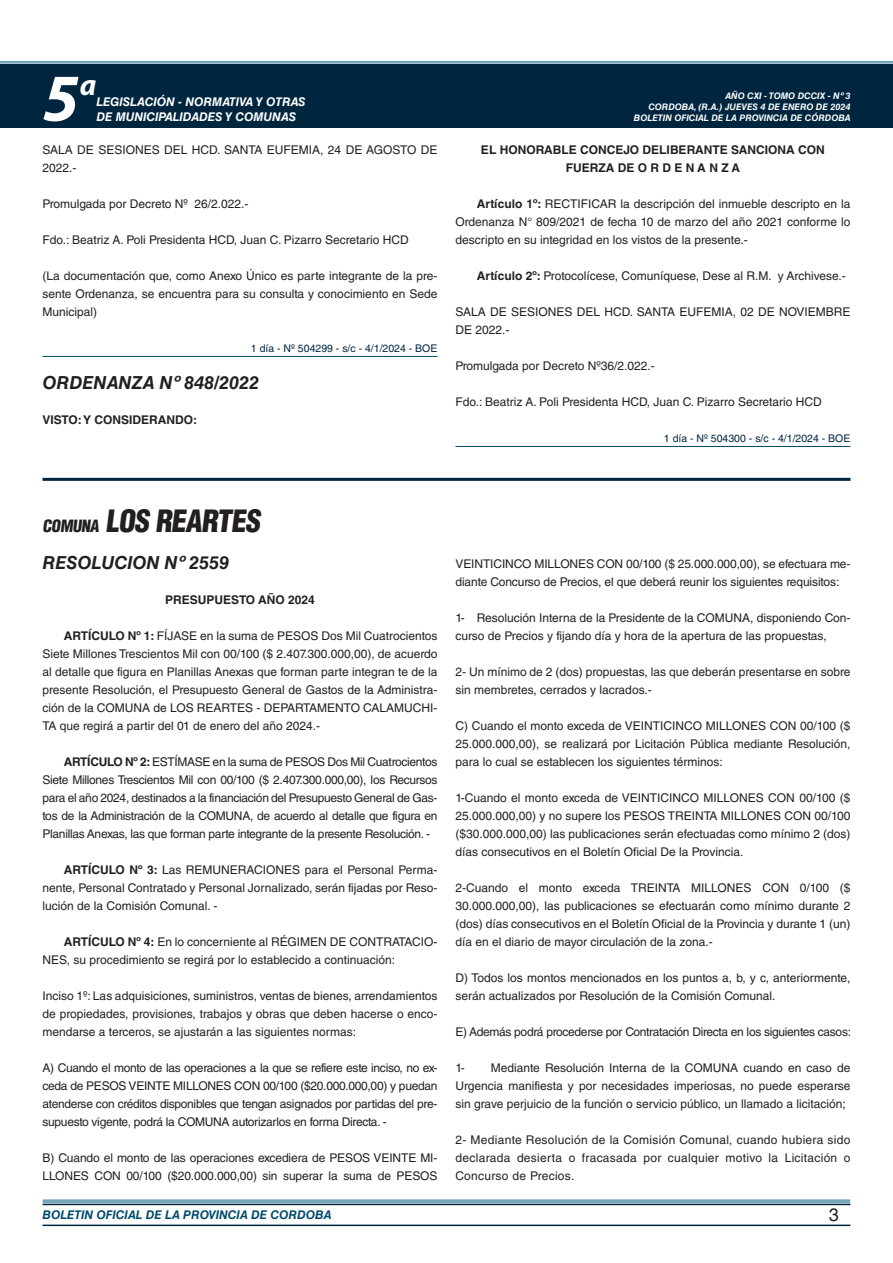
<style>
.page{position:relative;width:893px;height:1263px;background:#fff}
.page>*{position:absolute;margin:0;border:0;box-sizing:border-box;transform-origin:0 0}
.t1{font:italic 700 67.5px "Myriad Pro";color:#fff}
.BASE{font:900 condensed 30px "Helvetica LT Std";color:#231f20}
.t2{font:italic 700 30px "Myriad Pro";color:#fff}
.NOMBRE_DE_MINISTERIO{font:italic 700 18px "Helvetica LT Std";color:#231f20}
.t3{font:18px "Helvetica LT Std";color:#231f20}
.TEXTO_BASE{font:12px/18px "Helvetica LT Std";color:#231f20;text-align:justify}
.RESUELVE{font:700 12px/18px "Helvetica LT Std";color:#231f20;text-align:center}
.TEXTO_BASE-2{font:12px "Helvetica LT Std";letter-spacing:-.025em;color:#231f20}
.t4{font:italic 700 12px "Helvetica LT Std";color:#fff}
.t5{font:italic 700 12px "Helvetica LT Std";color:#004b6c}
.TEXTO_BASE-3{font:700 12px "Helvetica LT Std";color:#231f20}
.FECHA_DE_VENCIMIENTO{font:10.5px "Helvetica LT Std";color:#00263f}
.t6{font:italic 700 9px/10.8px "Helvetica LT Std";color:#fff;text-align:right}
.s1{font-weight:700}
.s2{font-size:16.5px}
</style>
<div class="page">
<div style="left:0;top:61px;width:893px;height:6px;background:#fff;opacity:.75"></div>
<div style="left:0;top:64px;width:893px;height:64px;background:#00263f"></div>
<hr style="left:43px;top:1224px;width:807px;height:2px;background:#00263f">
<div style="left:42px;top:1198px;width:809px;height:8px;background:#fff;opacity:.75"></div>
<hr style="left:43px;top:356px;width:394px;height:1px;background:#004b6c">
<hr style="left:455px;top:446px;width:395px;height:1px;background:#004b6c">
<hr style="left:43px;top:478px;width:807px;height:3px;background:#00263f">
<h1 class="t1" style="left:43px;top:54px;width:38px">5</h1>
<h2 class="t2" style="left:80px;top:66px;width:18px">a</h2>
<p class="t4" style="left:96px;top:95px;width:211px">LEGISLACIÓN - NORMATIVA Y OTRAS</p>
<p class="t4" style="left:96px;top:109px;width:201px">DE MUNICIPALIDADES Y COMUNAS</p>
<p class="TEXTO_BASE" style="left:43px;top:141px;width:396px">SALA DE SESIONES DEL HCD. SANTA EUFEMIA, 24 DE AGOSTO DE<br>2022.-</p>
<p class="TEXTO_BASE" style="left:43px;top:195px;width:208px">Promulgada por Decreto Nº 26/2.022.-</p>
<p class="TEXTO_BASE" style="left:43px;top:231px;width:368px">Fdo.: Beatriz A. Poli Presidenta HCD, Juan C. Pizarro Secretario HCD</p>
<p class="TEXTO_BASE" style="left:43px;top:267px;width:396px">(La documentación que, como Anexo Único es parte integrante de la pre&shy;sente Ordenanza, se encuentra para su consulta y conocimiento en Sede Municipal)</p>
<p class="FECHA_DE_VENCIMIENTO" style="left:251px;top:342px;width:188px">1 día - Nº 504299 - s/c - 4/1/2024 - BOE</p>
<p class="NOMBRE_DE_MINISTERIO" style="left:43px;top:372px;width:218px">ORDENANZA Nº 848/2022</p>
<p class="TEXTO_BASE-3" style="left:43px;top:412px;width:156px">VISTO: Y CONSIDERANDO:</p>
<p class="t6" style="left:634px;top:91px;width:218px">AÑO CXI - TOMO DCCIX - Nº 3<br>CORDOBA, (R.A.) JUEVES 4 DE ENERO DE 2024<br>BOLETIN OFICIAL DE LA PROVINCIA DE CÓRDOBA</p>
<p class="RESUELVE" style="left:481px;top:140px;width:345px">EL HONORABLE CONCEJO DELIBERANTE SANCIONA CON<br>FUERZA DE O R D E N A N Z A</p>
<p class="TEXTO_BASE" style="left:455px;top:195px;width:396px;text-indent:21px"><span class="s1">Artículo 1º:</span> RECTIFICAR la descripción del inmueble descripto en la Ordenanza N° 809/2021 de fecha 10 de marzo del año 2021 conforme lo descripto en su integridad en los vistos de la presente.-</p>
<p class="TEXTO_BASE" style="left:477px;top:267px;width:371px"><span class="s1">Artículo 2º:</span> Protocolícese, Comuníquese, Dese al R.M. y Archivese.-</p>
<p class="TEXTO_BASE" style="left:455px;top:303px;width:396px">SALA DE SESIONES DEL HCD. SANTA EUFEMIA, 02 DE NOVIEMBRE<br>DE 2022.-</p>
<p class="TEXTO_BASE" style="left:455px;top:357px;width:201px">Promulgada por Decreto Nº36/2.022.-</p>
<p class="TEXTO_BASE" style="left:455px;top:393px;width:368px">Fdo.: Beatriz A. Poli Presidenta HCD, Juan C. Pizarro Secretario HCD</p>
<p class="FECHA_DE_VENCIMIENTO" style="left:664px;top:432px;width:188px">1 día - Nº 504300 - s/c - 4/1/2024 - BOE</p>
<p class="BASE" style="left:43px;top:502px;width:224px"><span class="s2">COMUNA</span> LOS REARTES</p>
<p class="NOMBRE_DE_MINISTERIO" style="left:43px;top:552px;width:188px">RESOLUCION Nº 2559</p>
<p class="RESUELVE" style="left:165px;top:590px;width:151px">PRESUPUESTO AÑO 2024</p>
<p class="TEXTO_BASE" style="left:43px;top:627px;width:396px;text-indent:21px"><span class="s1">ARTÍCULO Nº 1:</span> FÍJASE en la suma de PESOS Dos Mil Cuatrocientos Siete Millones Trescientos Mil con 00/100 ($ 2.407.300.000,00), de acuerdo al detalle que figura en Planillas Anexas que forman parte integran te de la presente Resolución, el Presupuesto General de Gastos de la Administra&shy;ción de la COMUNA de LOS REARTES - DEPARTAMENTO CALAMUCHI-TA que regirá a partir del 01 de enero del año 2024.-</p>
<p class="TEXTO_BASE" style="left:43px;top:753px;width:396px;text-indent:21px"><span class="s1">ARTÍCULO Nº 2:</span> ESTÍMASE en la suma de PESOS Dos Mil Cuatrocientos Siete Millones Trescientos Mil con 00/100 ($ 2.407.300.000,00), los Recursos para el año 2024, destinados a la financiación del Presupuesto General de Gas&shy;tos de la Administración de la COMUNA, de acuerdo al detalle que figura en Planillas Anexas, las que forman parte integrante de la presente Resolución. -</p>
<p class="TEXTO_BASE" style="left:43px;top:861px;width:396px;text-indent:21px"><span class="s1">ARTÍCULO Nº 3:</span> Las REMUNERACIONES para el Personal Perma&shy;nente, Personal Contratado y Personal Jornalizado, serán fijadas por Reso&shy;lución de la Comisión Comunal. -</p>
<p class="TEXTO_BASE" style="left:43px;top:933px;width:396px;text-indent:21px"><span class="s1">ARTÍCULO Nº 4:</span> En lo concerniente al RÉGIMEN DE CONTRATACIO-<br>NES, su procedimiento se regirá por lo establecido a continuación:</p>
<p class="TEXTO_BASE" style="left:43px;top:987px;width:396px">Inciso 1º: Las adquisiciones, suministros, ventas de bienes, arrendamientos de propiedades, provisiones, trabajos y obras que deben hacerse o enco&shy;mendarse a terceros, se ajustarán a las siguientes normas:</p>
<p class="TEXTO_BASE" style="left:43px;top:1059px;width:396px">A) Cuando el monto de las operaciones a la que se refiere este inciso, no ex&shy;ceda de PESOS VEINTE MILLONES CON 00/100 ($20.000.000,00) y puedan atenderse con créditos disponibles que tengan asignados por partidas del pre&shy;supuesto vigente, podrá la COMUNA autorizarlos en forma Directa. -</p>
<p class="TEXTO_BASE" style="left:43px;top:1149px;width:396px">B) Cuando el monto de las operaciones excediera de PESOS VEINTE MI-<br>LLONES CON 00/100 ($20.000.000,00) sin superar la suma de PESOS</p>
<p class="TEXTO_BASE" style="left:455px;top:555px;width:396px">VEINTICINCO MILLONES CON 00/100 ($ 25.000.000,00), se efectuara me&shy;diante Concurso de Precios, el que deberá reunir los siguientes requisitos:</p>
<p class="TEXTO_BASE" style="left:455px;top:609px;width:396px">1- Resolución Interna de la Presidente de la COMUNA, disponiendo Con&shy;curso de Precios y fijando día y hora de la apertura de las propuestas,</p>
<p class="TEXTO_BASE" style="left:455px;top:663px;width:396px">2- Un mínimo de 2 (dos) propuestas, las que deberán presentarse en sobre sin membretes, cerrados y lacrados.-</p>
<p class="TEXTO_BASE" style="left:455px;top:717px;width:396px">C) Cuando el monto exceda de VEINTICINCO MILLONES CON 00/100 ($ 25.000.000,00), se realizará por Licitación Pública mediante Resolución, para lo cual se establecen los siguientes términos:</p>
<p class="TEXTO_BASE" style="left:455px;top:789px;width:396px">1-Cuando el monto exceda de VEINTICINCO MILLONES CON 00/100 ($ 25.000.000,00) y no supere los PESOS TREINTA MILLONES CON 00/100 ($30.000.000,00) las publicaciones serán efectuadas como mínimo 2 (dos) días consecutivos en el Boletín Oficial De la Provincia.</p>
<p class="TEXTO_BASE" style="left:455px;top:879px;width:396px">2-Cuando el monto exceda TREINTA MILLONES CON 0/100 ($ 30.000.000,00), las publicaciones se efectuarán como mínimo durante 2 (dos) días consecutivos en el Boletín Oficial de la Provincia y durante 1 (un) día en el diario de mayor circulación de la zona.-</p>
<p class="TEXTO_BASE" style="left:455px;top:969px;width:396px">D) Todos los montos mencionados en los puntos a, b, y c, anteriormente, serán actualizados por Resolución de la Comisión Comunal.</p>
<p class="TEXTO_BASE-2" style="left:455px;top:1025px;width:397px">E) Además podrá procederse por Contratación Directa en los siguientes casos:</p>
<p class="TEXTO_BASE" style="left:455px;top:1059px;width:11px">1-</p>
<p class="TEXTO_BASE" style="left:455px;top:1059px;width:396px;text-indent:35px">Mediante Resolución Interna de la COMUNA cuando en caso de Urgencia manifiesta y por necesidades imperiosas, no puede esperarse sin grave perjuicio de la función o servicio público, un llamado a licitación;</p>
<p class="TEXTO_BASE" style="left:455px;top:1131px;width:396px">2- Mediante Resolución de la Comisión Comunal, cuando hubiera sido declarada desierta o fracasada por cualquier motivo la Licitación o Concurso de Precios.</p>
<p class="t5" style="left:43px;top:1208px;width:290px">BOLETIN OFICIAL DE LA PROVINCIA DE CORDOBA</p>
<h3 class="t3" style="left:829px;top:1204px;width:12px">3</h3>
</div>
